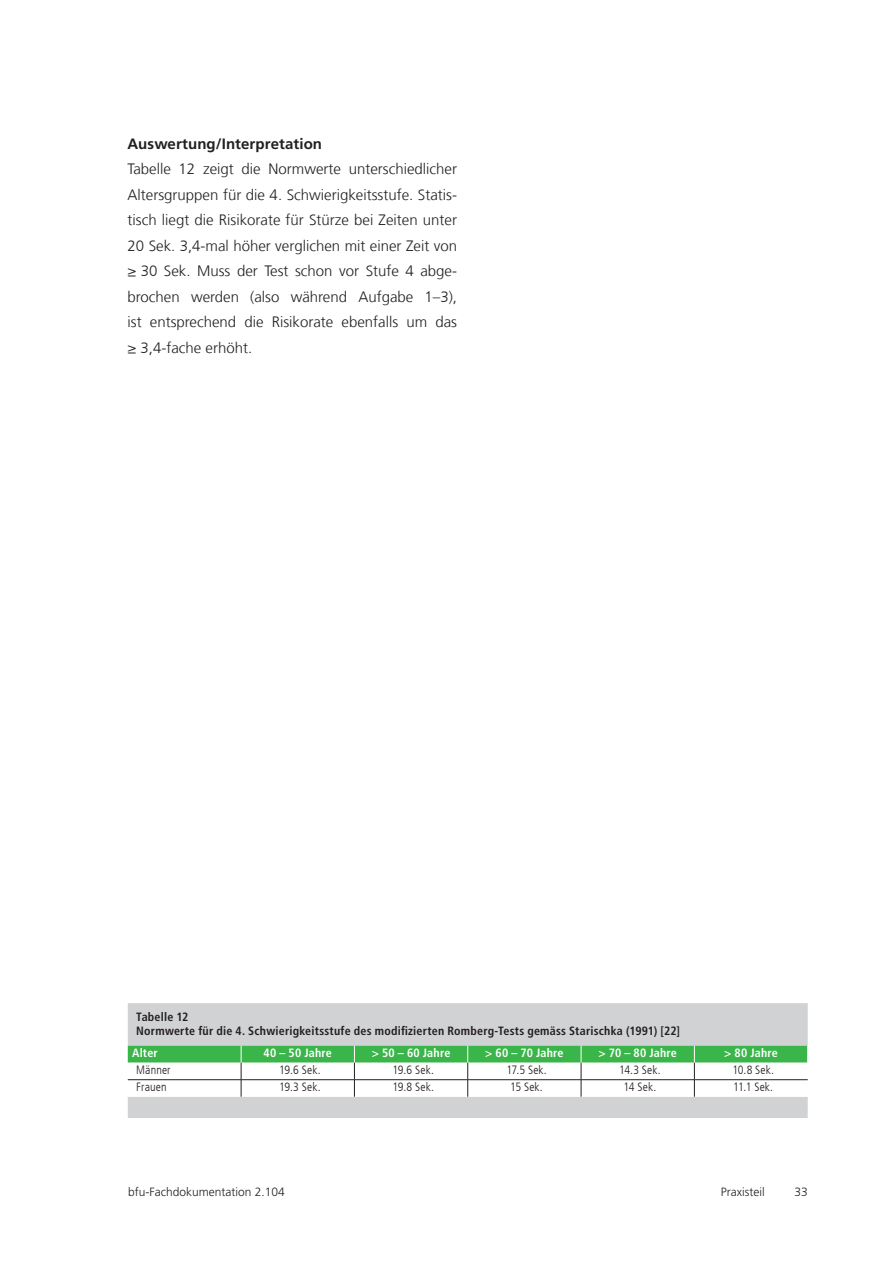
<style>
.page{position:relative;width:893px;height:1263px;background:#fff}
.page>*{position:absolute;margin:0;border:0;box-sizing:border-box;transform-origin:0 0}
.t1{font:300 15px/25.5px "Frutiger LT Com";color:#231f20;text-align:justify}
.t2{font:700 15px "Frutiger LT Com";letter-spacing:.005em;color:#231f20}
.t3{font:700 condensed 12px/14.2px "Frutiger LT Com";letter-spacing:.02em;color:#231f20}
.t4{font:300 condensed 12px "Frutiger LT Com";letter-spacing:.01em;color:#231f20}
.t5{font:700 condensed 12px "Frutiger LT Com";letter-spacing:.02em;color:#fff}
.t6{font:300 12px "Frutiger";color:#231f20}
</style>
<div class="page">
<div style="left:128px;top:1003px;width:680px;height:115px;background:#d1d2d4"></div>
<svg style="left:128px;top:1046px;width:680px;height:51px"></svg>
<hr style="left:128px;top:1079px;width:113px;height:1px;background:#231f20">
<hr style="left:241px;top:1079px;width:113px;height:1px;background:#231f20">
<hr style="left:354px;top:1079px;width:114px;height:1px;background:#231f20">
<hr style="left:468px;top:1079px;width:113px;height:1px;background:#231f20">
<hr style="left:581px;top:1079px;width:113px;height:1px;background:#231f20">
<hr style="left:694px;top:1079px;width:114px;height:1px;background:#231f20">
<p class="t2" style="left:128px;top:135px;width:196px">Auswertung/Interpretation</p>
<p class="t1" style="left:128px;top:156px;width:331px">Tabelle 12 zeigt die Normwerte unterschiedlicher Altersgruppen für die 4. Schwierigkeitsstufe. Statis&shy;tisch liegt die Risikorate für Stürze bei Zeiten unter 20 Sek. 3,4-mal höher verglichen mit einer Zeit von ≥ 30 Sek. Muss der Test schon vor Stufe 4 abge&shy;brochen werden (also während Aufgabe 1–3), ist entsprechend die Risikorate ebenfalls um das ≥ 3,4-fache erhöht.</p>
<p class="t3" style="left:136px;top:1009px;width:545px">Tabelle 12<br>Normwerte für die 4. Schwierigkeitsstufe des modifizierten Romberg-Tests gemäss Starischka (1991) [22]</p>
<p class="t5" style="left:132px;top:1045px;width:27px">Alter</p>
<p class="t5" style="left:264px;top:1045px;width:70px">40 – 50 Jahre</p>
<p class="t5" style="left:372px;top:1045px;width:80px">&gt; 50 – 60 Jahre</p>
<p class="t5" style="left:485px;top:1045px;width:80px">&gt; 60 – 70 Jahre</p>
<p class="t5" style="left:598px;top:1045px;width:80px">&gt; 70 – 80 Jahre</p>
<p class="t5" style="left:724px;top:1045px;width:55px">&gt; 80 Jahre</p>
<p class="t4" style="left:136px;top:1063px;width:36px">Männer</p>
<p class="t4" style="left:279px;top:1063px;width:43px">19.6 Sek.</p>
<p class="t4" style="left:392px;top:1063px;width:43px">19.6 Sek.</p>
<p class="t4" style="left:506px;top:1063px;width:42px">17.5 Sek.</p>
<p class="t4" style="left:619px;top:1063px;width:43px">14.3 Sek.</p>
<p class="t4" style="left:732px;top:1063px;width:43px">10.8 Sek.</p>
<p class="t4" style="left:136px;top:1080px;width:32px">Frauen</p>
<p class="t4" style="left:279px;top:1080px;width:43px">19.3 Sek.</p>
<p class="t4" style="left:392px;top:1080px;width:43px">19.8 Sek.</p>
<p class="t4" style="left:510px;top:1080px;width:34px">15 Sek.</p>
<p class="t4" style="left:623px;top:1080px;width:34px">14 Sek.</p>
<p class="t4" style="left:733px;top:1080px;width:41px">11.1 Sek.</p>
<p class="t6" style="left:128px;top:1185px;width:158px">bfu-Fachdokumentation 2.104</p>
<p class="t6" style="left:721px;top:1185px;width:45px">Praxisteil</p>
<p class="t6" style="left:795px;top:1185px;width:15px">33</p>
</div>
